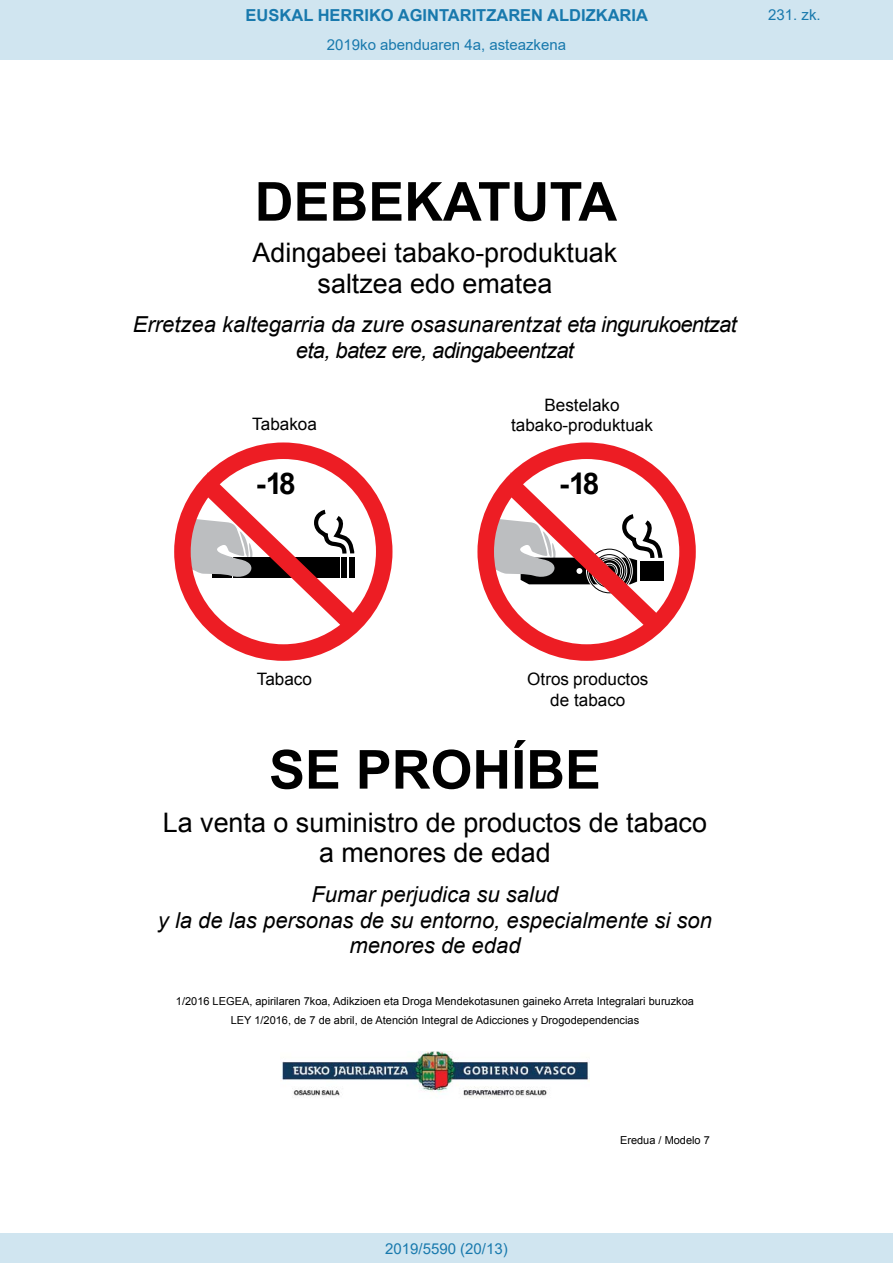
<style>
.page{position:relative;width:893px;height:1263px;background:#fff}
.page>*{position:absolute;margin:0;border:0;box-sizing:border-box;transform-origin:0 0}
.t1{font:700 53.85px "Arial";color:#000}
.t2{font:700 29.85px "Arial";color:#000}
.t3{font:26.85px/30.6px "Arial";color:#000;text-align:center}
.t4{font:italic 22.05px/25.7px "Arial";letter-spacing:-.03em;color:#000;text-align:center}
.t5{font:italic 22.05px/25.7px "Arial";color:#000;text-align:center}
.t6{font:17.1px/20.9px "Arial";color:#000;text-align:center}
.t7{font:700 16.5px "Arial";color:#1879ad}
.Paginacion_Centro{font:15px "Arial";color:#1879ad}
.t8{font:10.95px/19.2px "Arial";color:#000;text-align:center}
</style>
<div class="page">
<div style="left:0;top:0;width:893px;height:60px;background:#d0e5f0"></div>
<div style="left:0;top:1233px;width:893px;height:30px;background:#d0e5f0"></div>
<img style="left:281px;top:1051px;width:308px;height:46px">
<svg style="left:174px;top:442px;width:218px;height:219px"></svg>
<svg style="left:477px;top:442px;width:219px;height:219px"></svg>
<h3 class="t7" style="left:246px;top:3px;width:404px">EUSKAL HERRIKO AGINTARITZAREN ALDIZKARIA</h3>
<h3 class="Paginacion_Centro" style="left:327px;top:35px;width:241px">2019ko abenduaren 4a, asteazkena</h3>
<h3 class="Paginacion_Centro" style="left:768px;top:5px;width:54px">231. zk.</h3>
<p class="t1" style="left:255px;top:166px;width:364px">DEBEKATUTA</p>
<p class="t3" style="left:253px;top:238px;width:366px">Adingabeei tabako-produktuak saltzea edo ematea</p>
<p class="t4" style="left:133px;top:312px;width:606px">Erretzea kaltegarria da zure osasunarentzat eta ingurukoentzat eta, batez ere, adingabeentzat</p>
<p class="t6" style="left:252px;top:413px;width:66px">Tabakoa</p>
<p class="t6" style="left:511px;top:394px;width:143px">Bestelako tabako-produktuak</p>
<p class="t2" style="left:256px;top:463px;width:42px">-18</p>
<p class="t2" style="left:559px;top:463px;width:42px">-18</p>
<p class="t6" style="left:257px;top:669px;width:57px">Tabaco</p>
<p class="t6" style="left:527px;top:669px;width:123px">Otros productos de tabaco</p>
<p class="t1" style="left:269px;top:734px;width:333px">SE PROHÍBE</p>
<p class="t3" style="left:163px;top:807px;width:546px">La venta o suministro de productos de tabaco a menores de edad</p>
<p class="t5" style="left:158px;top:882px;width:556px">Fumar perjudica su salud<br>y la de las personas de su entorno, especialmente si son menores de edad</p>
<p class="t8" style="left:176px;top:991px;width:520px">1/2016 LEGEA, apirilaren 7koa, Adikzioen eta Droga Mendekotasunen gaineko Arreta Integralari buruzkoa<br>LEY 1/2016, de 7 de abril, de Atención Integral de Adicciones y Drogodependencias</p>
<p class="Paginacion_Centro" style="left:385px;top:1238px;width:124px">2019/5590 (20/13)</p>
<p class="t8" style="left:620px;top:1131px;width:91px">Eredua / Modelo 7</p>
</div>
